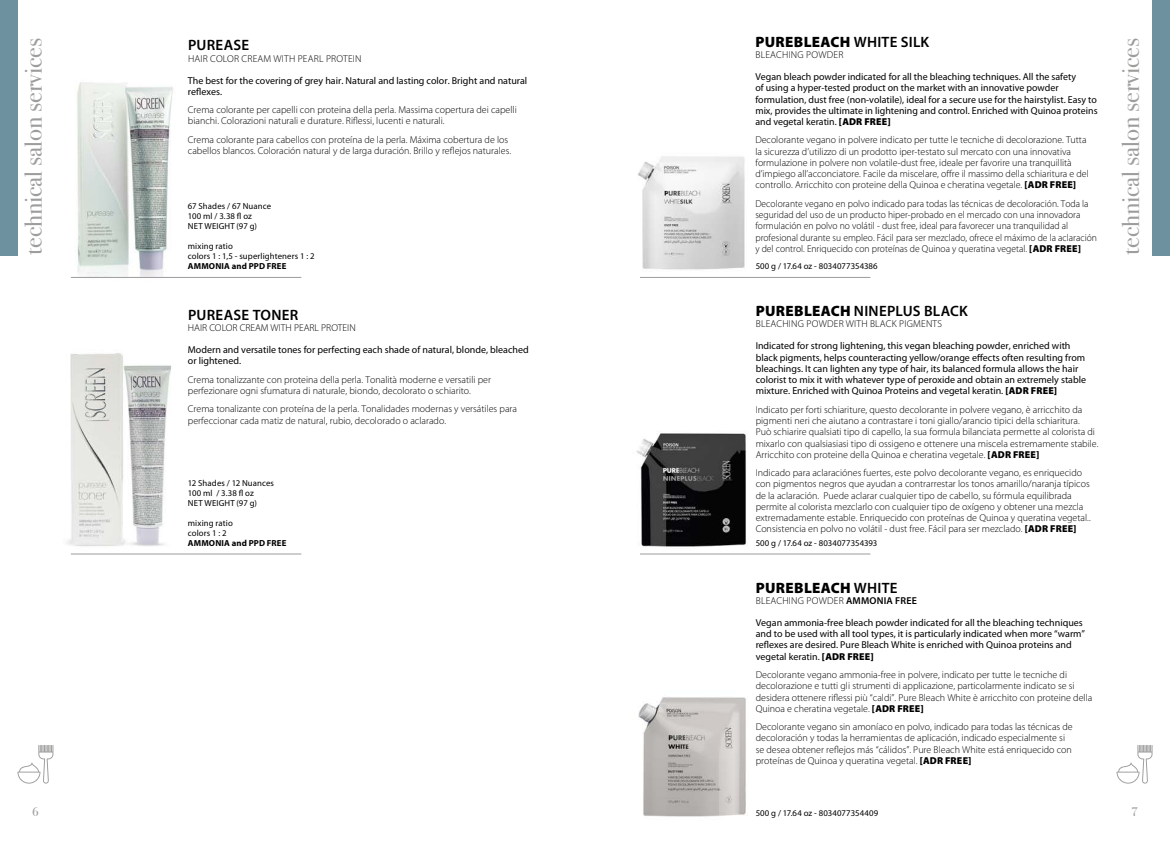
<style>
.page{position:relative;width:1170px;height:851px;background:#fff}
.page>*{position:absolute;margin:0;border:0;box-sizing:border-box;transform-origin:0 0}
.t1{font:25px "Bodoni Svty Two ITCTT";color:#9d9d9c}
.t2{font:600 15px "Myriad Pro";letter-spacing:.02em;color:#000}
.t3{font:900 15px "Myriad Pro";letter-spacing:.02em;color:#000}
.t4{font:12.5px "Bodoni Svty Two ITCTT";color:#9d9d9c}
.t5{font:300 10px/11.2px "Myriad Pro";color:#000}
.t6{font:10px/11.2px "Myriad Pro";color:#000}
.t7{font:300 10px/11.2px "Myriad Pro";color:#000;scale:.96 1}
.t8{font:300 10px "Myriad Pro";letter-spacing:.02em;color:#000}
.t9{font:8.75px/10px "Myriad Pro";letter-spacing:.01em;color:#000}
.t10{font:700 8.75px "Myriad Pro";letter-spacing:.015em;color:#000}
.s1{font-weight:600}
.s2{font-weight:900}
.s3{font-weight:300}
</style>
<div class="page">
<img style="left:0;top:82px;width:1169px;height:735px">
<svg style="left:17px;top:744px;width:36px;height:39px"></svg>
<div style="left:0;top:0;width:18px;height:255px;background:#6d919e"></div>
<svg style="left:1116px;top:744px;width:36px;height:39px"></svg>
<div style="left:1152px;top:0;width:17px;height:255px;background:#6d919e"></div>
<hr style="left:71px;top:277px;width:230px;height:1px;background:#9d9d9c">
<hr style="left:640px;top:277px;width:230px;height:1px;background:#9d9d9c">
<hr style="left:71px;top:553px;width:230px;height:1px;background:#9d9d9c">
<hr style="left:640px;top:553px;width:230px;height:1px;background:#9d9d9c">
<h1 class="t1" style="left:13px;top:255px;width:219px;rotate:-90deg">technical salon services</h1>
<h2 class="t2" style="left:188px;top:36px;width:63px">PUREASE</h2>
<p class="t8" style="left:188px;top:52px;width:175px">HAIR COLOR CREAM WITH PEARL PROTEIN</p>
<p class="t6" style="left:188px;top:74px;width:341px">The best for the covering of grey hair. Natural and lasting color. Bright and natural reflexes.</p>
<p class="t5" style="left:188px;top:104px;width:330px">Crema colorante per capelli con proteina della perla. Massima copertura dei capelli bianchi. Colorazioni naturali e durature. Riflessi, lucenti e naturali.</p>
<p class="t5" style="left:188px;top:134px;width:325px">Crema colorante para cabellos con proteína de la perla. Máxima cobertura de los cabellos blancos. Coloración natural y de larga duración. Brillo y reflejos naturales.</p>
<p class="t9" style="left:188px;top:201px;width:85px">67 Shades / 67 Nuance<br>100 ml / 3.38 fl oz<br>NET WEIGHT (97 g)</p>
<p class="t9" style="left:188px;top:241px;width:128px">mixing ratio<br>colors 1 : 1,5 - superlighteners 1 : 2</p>
<p class="t10" style="left:188px;top:261px;width:100px">AMMONIA and PPD FREE</p>
<h2 class="t2" style="left:188px;top:305px;width:112px">PUREASE TONER</h2>
<p class="t5" style="left:188px;top:322px;width:169px">HAIR COLOR CREAM WITH PEARL PROTEIN</p>
<p class="t6" style="left:188px;top:344px;width:342px">Modern and versatile tones for perfecting each shade of natural, blonde, bleached or lightened.</p>
<p class="t5" style="left:188px;top:373px;width:305px">Crema tonalizzante con proteina della perla. Tonalità moderne e versatili per perfezionare ogni sfumatura di naturale, biondo, decolorato o schiarito.</p>
<p class="t5" style="left:188px;top:403px;width:331px">Crema tonalizante con proteína de la perla. Tonalidades modernas y versátiles para perfeccionar cada matiz de natural, rubio, decolorado o aclarado.</p>
<p class="t9" style="left:188px;top:478px;width:88px">12 Shades / 12 Nuances<br>100 ml / 3.38 fl oz<br>NET WEIGHT (97 g)</p>
<p class="t9" style="left:188px;top:518px;width:46px">mixing ratio colors 1 : 2</p>
<p class="t10" style="left:188px;top:537px;width:100px">AMMONIA and PPD FREE</p>
<h2 class="t3" style="left:755px;top:32px;width:175px">PUREBLEACH <span class="s1">WHITE SILK</span></h2>
<p class="t8" style="left:755px;top:49px;width:89px">BLEACHING POWDER</p>
<p class="t6" style="left:755px;top:71px;width:343px">Vegan bleach powder indicated for all the bleaching techniques. All the safety<br>of using a hyper-tested product on the market with an innovative powder formulation, dust free (non-volatile), ideal for a secure use for the hairstylist. Easy to mix, provides the ultimate in lightening and control. Enriched with Quinoa proteins and vegetal keratin. <span class="s2">[ADR FREE]</span></p>
<p class="t5" style="left:755px;top:134px;width:335px">Decolorante vegano in polvere indicato per tutte le tecniche di decolorazione. Tutta la sicurezza d’utilizzo di un prodotto iper-testato sul mercato con una innovativa formulazione in polvere non volatile-dust free, ideale per favorire una tranquillità d’impiego all’acconciatore. Facile da miscelare, offre il massimo della schiaritura e del controllo. Arricchito con proteine della Quinoa e cheratina vegetale. <span class="s2">[ADR FREE]</span></p>
<p class="t7" style="left:755px;top:198px;width:357px">Decolorante vegano en polvo indicado para todas las técnicas de decoloración. Toda la seguridad del uso de un producto hiper-probado en el mercado con una innovadora formulación en polvo no volátil - dust free, ideal para favorecer una tranquilidad al profesional durante su empleo. Fácil para ser mezclado, ofrece el máximo de la aclaración y del control. Enriquecido con proteínas de Quinoa y queratina vegetal. <span class="s2">[ADR FREE]</span></p>
<p class="t9" style="left:755px;top:261px;width:124px">500 g / 17.64 oz - 8034077354386</p>
<h2 class="t2" style="left:755px;top:301px;width:213px"><span class="s2">PUREBLEACH</span> NINEPLUS BLACK</h2>
<p class="t8" style="left:755px;top:318px;width:188px">BLEACHING POWDER WITH BLACK PIGMENTS</p>
<p class="t6" style="left:755px;top:340px;width:332px">Indicated for strong lightening, this vegan bleaching powder, enriched with black pigments, helps counteracting yellow/orange effects often resulting from bleachings. It can lighten any type of hair, its balanced formula allows the hair colorist to mix it with whatever type of peroxide and obtain an extremely stable mixture. Enriched with Quinoa Proteins and vegetal keratin. <span class="s2">[ADR FREE]</span></p>
<p class="t5" style="left:755px;top:403px;width:344px">Indicato per forti schiariture, questo decolorante in polvere vegano, è arricchito da pigmenti neri che aiutano a contrastare i toni giallo/arancio tipici della schiaritura.<br>Può schiarire qualsiati tipo di capello, la sua formula bilanciata permette al colorista di mixarlo con qualsiasiasi tipo di ossigeno e ottenere una miscela estremamente stabile.<br>Arricchito con proteine della Quinoa e cheratina vegetale. <span class="s2">[ADR FREE]</span></p>
<p class="t5" style="left:755px;top:467px;width:336px">Indicado para aclaraciónes fuertes, este polvo decolorante vegano, es enriquecido con pigmentos negros que ayudan a contrarrestar los tonos amarillo/naranja típicos de la aclaración. Puede aclarar cualquier tipo de cabello, su fórmula equilibrada permite al colorista mezclarlo con cualquier tipo de oxígeno y obtener una mezcla extremadamente estable. Enriquecido con proteínas de Quinoa y queratina vegetal..<br>Consistencia en polvo no volátil - dust free. Fácil para ser mezclado. <span class="s2">[ADR FREE]</span></p>
<p class="t9" style="left:755px;top:538px;width:123px">500 g / 17.64 oz - 8034077354393</p>
<h2 class="t3" style="left:755px;top:577px;width:143px">PUREBLEACH <span class="s1">WHITE</span></h2>
<p class="t6" style="left:755px;top:589px;width:328px;line-height:21.9px"><span class="s3">BLEACHING POWDER</span> <span class="s1">AMMONIA FREE<br></span>Vegan ammonia-free bleach powder indicated for all the bleaching techniques</p>
<p class="t6" style="left:755px;top:628px;width:331px">and to be used with all tool types, it is particularly indicated when more “warm” reflexes are desired. Pure Bleach White is enriched with Quinoa proteins and vegetal keratin. <span class="s2">[ADR FREE]</span></p>
<p class="t5" style="left:755px;top:669px;width:338px">Decolorante vegano ammonia-free in polvere, indicato per tutte le tecniche di decolorazione e tutti gli strumenti di applicazione, particolarmente indicato se si desidera ottenere riflessi più “caldi”. Pure Bleach White è arricchito con proteine della Quinoa e cheratina vegetale. <span class="s2">[ADR FREE]</span></p>
<p class="t5" style="left:755px;top:721px;width:318px">Decolorante vegano sin amoníaco en polvo, indicado para todas las técnicas de decoloración y todas la herramientas de aplicación, indicado especialmente si se desea obtener reflejos más “cálidos”. Pure Bleach White está enriquecido con proteínas de Quinoa y queratina vegetal. <span class="s2">[ADR FREE]</span></p>
<h1 class="t1" style="left:1109px;top:255px;width:219px;rotate:-90deg">technical salon services</h1>
<p class="t4" style="left:32px;top:800px;width:8px">6</p>
<p class="t9" style="left:755px;top:807px;width:124px">500 g / 17.64 oz - 8034077354409</p>
<p class="t4" style="left:1131px;top:800px;width:8px">7</p>
</div>
